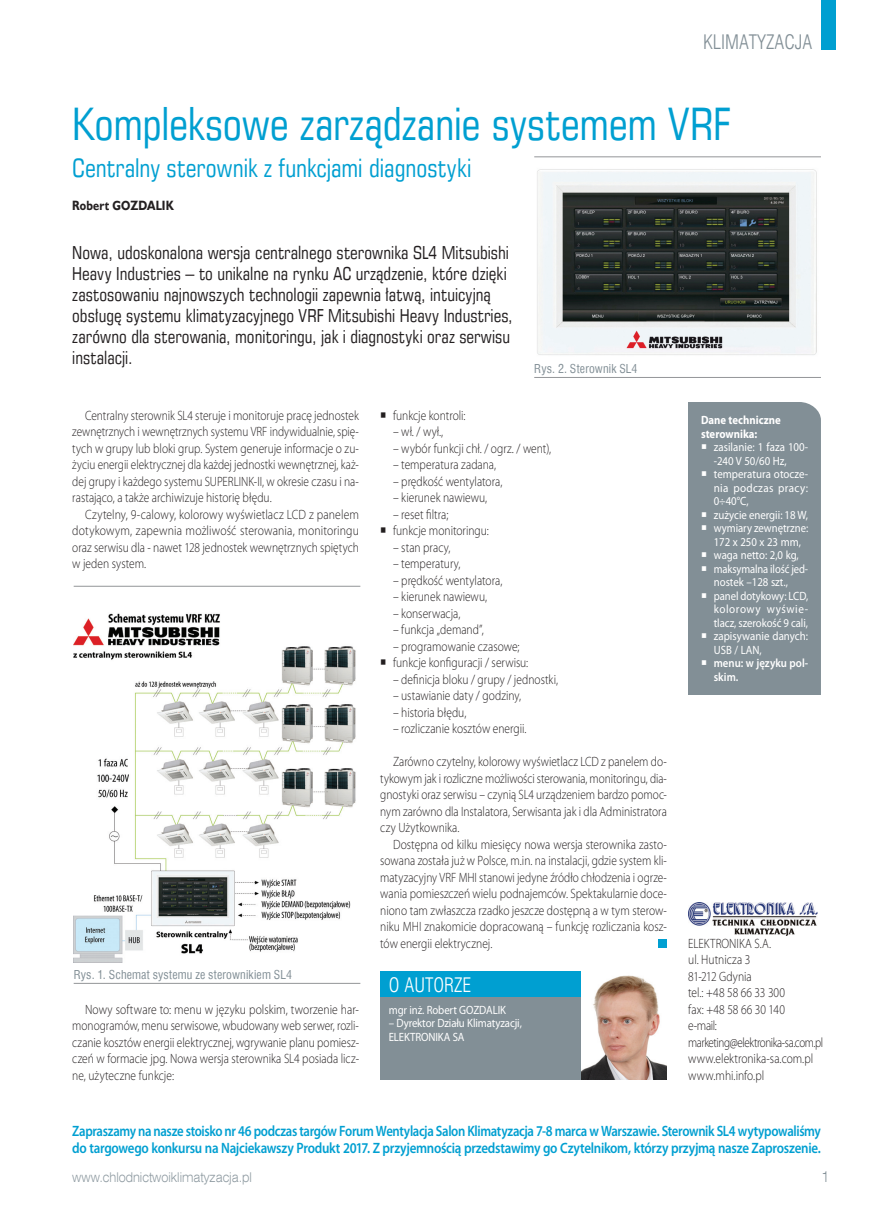
<style>
.page{position:relative;width:872px;height:1212px;background:#fff}
.page>*{position:absolute;margin:0;border:0;box-sizing:border-box;transform-origin:0 0}
.t1{font:45px "Square 721 Cn EU";color:#009fd1}
.t2{font:25.5px "Square 721 Cn EU";color:#009fd1}
.t3{font:19.5px "Swis 721 Lt Cn EU";color:#828f96}
.t4{font:19.5px "Swis 721 Lt Cn EU";color:#fff}
.t5{font:18px/21px "Square 721 Cn EU";color:#231f20}
.t6{font:600 15px/16.5px "Myriad Pro";letter-spacing:-.02em;color:#009fd1;scale:.85 1}
.t7{font:15px "Swis 721 Lt Ex EU";color:#828f96;scale:.8 1}
.t8{font:300 13.5px/16.5px "Myriad Pro";color:#231f20;text-align:justify;scale:.85 1}
.t9{font:300 13.5px/16.5px "Myriad Pro";color:#231f20;text-align:justify;scale:.84 1}
.t10{font:300 13.5px/16.5px "Myriad Pro";color:#231f20;text-align:justify;scale:.86 1}
.t11{font:300 13.5px/16.5px "Myriad Pro";color:#231f20;text-align:justify;scale:.87 1}
.t12{font:13.5px "Swis 721 Lt Ex EU";color:#8d99a0;scale:.8 1}
.t13{font:700 13.5px "Humanst 521 EU";letter-spacing:.01em;color:#231f20;scale:.85 1}
.t14{font:12px/13.5px "Myriad Pro";color:#fff;scale:.91 1}
.t15{font:12px/13.5px "Myriad Pro";color:#fff;scale:.9 1}
.t16{font:12px/13.5px "Myriad Pro";color:#fff;text-align:center;scale:.89 1}
.t17{font:12px "Swis 721 Cn EU";letter-spacing:.015em;color:#828f96}
.t18{font:12px/13.5px "Myriad Pro";color:#fff;scale:.88 1}
.t19{font:700 12px/13.5px "Myriad Pro";color:#fff;scale:.9 1}
.t20{font:600 12px/13.5px "Myriad Pro";color:#fff;scale:.9 1}
</style>
<div class="page">
<div style="left:821px;top:0;width:15px;height:49px;background:#009fd1"></div>
<div style="left:658px;top:939px;width:9px;height:9px;background:#009fd1"></div>
<div style="left:380px;top:996px;width:203px;height:83px;background:#828f96"></div>
<div style="left:380px;top:972px;width:203px;height:25px;background:#009fd1"></div>
<img style="left:582px;top:972px;width:85px;height:107px">
<hr style="left:74px;top:586px;width:286px;height:1px;background:#939598">
<hr style="left:74px;top:983px;width:286px;height:1px;background:#939598">
<img style="left:74px;top:613px;width:282px;height:349px">
<hr style="left:534px;top:157px;width:287px;height:1px;background:#939598">
<hr style="left:534px;top:377px;width:287px;height:1px;background:#939598">
<img style="left:537px;top:169px;width:280px;height:186px">
<div style="left:688px;top:402px;width:133px;height:292px;background:#828f96"></div>
<img style="left:689px;top:903px;width:128px;height:32px">
<h3 class="t3" style="left:703px;top:30px;width:111px">KLIMATYZACJA</h3>
<h1 class="t1" style="left:72px;top:96px;width:659px">Kompleksowe zarządzanie systemem VRF</h1>
<h2 class="t2" style="left:72px;top:152px;width:401px">Centralny sterownik z funkcjami diagnostyki</h2>
<p class="t13" style="left:72px;top:197px;width:121px">Robert GOZDALIK</p>
<p class="t5" style="left:72px;top:241px;width:442px">Nowa, udoskonalona wersja centralnego sterownika SL4 Mitsubishi Heavy Industries – to unikalne na rynku AC urządzenie, które dzięki zastosowaniu najnowszych technologii zapewnia łatwą, intuicyjną obsługę systemu klimatyzacyjnego VRF Mitsubishi Heavy Industries, zarówno dla sterowania, monitoringu, jak i diagnostyki oraz serwisu instalacji.</p>
<p class="t17" style="left:534px;top:362px;width:105px">Rys. 2. Sterownik SL4</p>
<p class="t8" style="left:72px;top:408px;width:339px;text-indent:13px">Centralny sterownik SL4 steruje i monitoruje pracę jednostek zewnętrznych i wewnętrznych systemu VRF indywidualnie, spię&shy;tych w grupy lub bloki grup. System generuje informacje o zu&shy;życiu energii elektrycznej dla każdej jednostki wewnętrznej, każ&shy;dej grupy i każdego systemu SUPERLINK-II, w okresie czasu i na&shy;rastająco, a także archiwizuje historię błędu.</p>
<p class="t11" style="left:72px;top:507px;width:331px;text-indent:13px">Czytelny, 9-calowy, kolorowy wyświetlacz LCD z panelem dotykowym, zapewnia możliwość sterowania, monitoringu oraz serwisu dla - nawet 128 jednostek wewnętrznych spiętych w jeden system.</p>
<p class="t17" style="left:74px;top:967px;width:220px">Rys. 1. Schemat systemu ze sterownikiem SL4</p>
<p class="t10" style="left:72px;top:1002px;width:335px;text-indent:13px">Nowy software to: menu w języku polskim, tworzenie har&shy;monogramów, menu serwisowe, wbudowany web serwer, rozli&shy;czanie kosztów energii elektrycznej, wgrywanie planu pomiesz&shy;czeń w formacie jpg. Nowa wersja sterownika SL4 posiada licz&shy;ne, użyteczne funkcje:</p>
<p class="t8" style="left:380px;top:408px;width:102px">○ funkcje kontroli:</p>
<p class="t8" style="left:393px;top:425px;width:60px">– wł. / wył.,</p>
<p class="t8" style="left:393px;top:441px;width:187px">– wybór funkcji chł. / ogrz. / went),</p>
<p class="t8" style="left:393px;top:458px;width:123px">– temperatura zadana,</p>
<p class="t8" style="left:393px;top:474px;width:130px">– prędkość wentylatora,</p>
<p class="t8" style="left:393px;top:491px;width:112px">– kierunek nawiewu,</p>
<p class="t8" style="left:393px;top:507px;width:67px">– reset filtra;</p>
<p class="t8" style="left:380px;top:524px;width:129px">○ funkcje monitoringu:</p>
<p class="t8" style="left:393px;top:540px;width:69px">– stan pracy,</p>
<p class="t8" style="left:393px;top:557px;width:81px">– temperatury,</p>
<p class="t8" style="left:393px;top:573px;width:130px">– prędkość wentylatora,</p>
<p class="t8" style="left:393px;top:590px;width:112px">– kierunek nawiewu,</p>
<p class="t8" style="left:393px;top:606px;width:81px">– konserwacja,</p>
<p class="t8" style="left:393px;top:623px;width:108px">– funkcja „demand”,</p>
<p class="t8" style="left:393px;top:639px;width:150px">– programowanie czasowe;</p>
<p class="t8" style="left:380px;top:656px;width:176px">○ funkcje konfiguracji / serwisu:</p>
<p class="t8" style="left:393px;top:672px;width:196px">– definicja bloku / grupy / jednostki,</p>
<p class="t8" style="left:393px;top:689px;width:152px">– ustawianie daty / godziny,</p>
<p class="t8" style="left:393px;top:705px;width:88px">– historia błędu,</p>
<p class="t8" style="left:393px;top:722px;width:159px">– rozliczanie kosztów energii.</p>
<p class="t9" style="left:380px;top:755px;width:343px;text-indent:13px">Zarówno czytelny, kolorowy wyświetlacz LCD z panelem do&shy;tykowym jak i rozliczne możliwości sterowania, monitoringu, dia&shy;gnostyki oraz serwisu – czynią SL4 urządzeniem bardzo pomoc&shy;nym zarówno dla Instalatora, Serwisanta jak i dla Administratora czy Użytkownika.</p>
<p class="t8" style="left:380px;top:837px;width:339px;text-indent:13px">Dostępna od kilku miesięcy nowa wersja sterownika zasto&shy;sowana została już w Polsce, m.in. na instalacji, gdzie system kli&shy;matyzacyjny VRF MHI stanowi jedyne źródło chłodzenia i ogrze&shy;wania pomieszczeń wielu podnajemców. Spektakularnie doce&shy;niono tam zwłaszcza rzadko jeszcze dostępną a w tym sterow&shy;niku MHI znakomicie dopracowaną – funkcję rozliczania kosz&shy;tów energii elektrycznej.</p>
<h3 class="t4" style="left:389px;top:973px;width:84px">O AUTORZE</h3>
<p class="t15" style="left:389px;top:1004px;width:132px">mgr inż. Robert GOZDALIK</p>
<p class="t15" style="left:389px;top:1017px;width:149px">– Dyrektor Działu Klimatyzacji,<br>ELEKTRONIKA SA</p>
<p class="t19" style="left:701px;top:414px;width:90px">Dane techniczne sterownika:</p>
<p class="t14" style="left:713px;top:441px;width:105px;text-indent:-13px">○ zasilanie: 1 faza 100- -240 V 50/60 Hz,</p>
<p class="t14" style="left:713px;top:468px;width:105px;text-align:justify;text-indent:-13px">○ temperatura otocze&shy;nia podczas pracy:<br>0÷40°C,</p>
<p class="t15" style="left:701px;top:509px;width:121px">○ zużycie energii: 18 W,</p>
<p class="t16" style="left:701px;top:522px;width:122px">○ wymiary zewnętrzne:<br>172 x 250 x 23 mm,</p>
<p class="t15" style="left:701px;top:549px;width:110px">○ waga netto: 2,0 kg,</p>
<p class="t18" style="left:713px;top:563px;width:109px;text-indent:-13px">○ maksymalna ilość jed&shy;nostek –128 szt.,</p>
<p class="t16" style="left:713px;top:590px;width:108px;text-align:justify;text-indent:-13px">○ panel dotykowy: LCD, kolorowy wyświe&shy;tlacz, szerokość 9 cali,</p>
<p class="t14" style="left:713px;top:630px;width:105px;text-indent:-13px">○ zapisywanie danych:<br>USB / LAN,</p>
<p class="t20" style="left:713px;top:657px;width:106px;text-indent:-13px">○ menu: w języku pol&shy;skim.</p>
<p class="t8" style="left:688px;top:936px;width:160px;text-align:left">ELEKTRONIKA S.A.<br>ul. Hutnicza 3<br>81-212 Gdynia<br>tel.: +48 58 66 33 300<br>fax: +48 58 66 30 140<br>e-mail: marketing@elektronika-sa.com.pl www.elektronika-sa.com.pl www.mhi.info.pl</p>
<p class="t6" style="left:72px;top:1124px;width:882px">Zapraszamy na nasze stoisko nr 46 podczas targów Forum Wentylacja Salon Klimatyzacja 7-8 marca w Warszawie. Sterownik SL4 wytypowaliśmy do targowego konkursu na Najciekawszy Produkt 2017. Z przyjemnością przedstawimy go Czytelnikom, którzy przyjmą nasze Zaproszenie.</p>
<p class="t12" style="left:72px;top:1169px;width:226px">www.chlodnictwoiklimatyzacja.pl</p>
<p class="t7" style="left:821px;top:1168px;width:11px">1</p>
</div>
